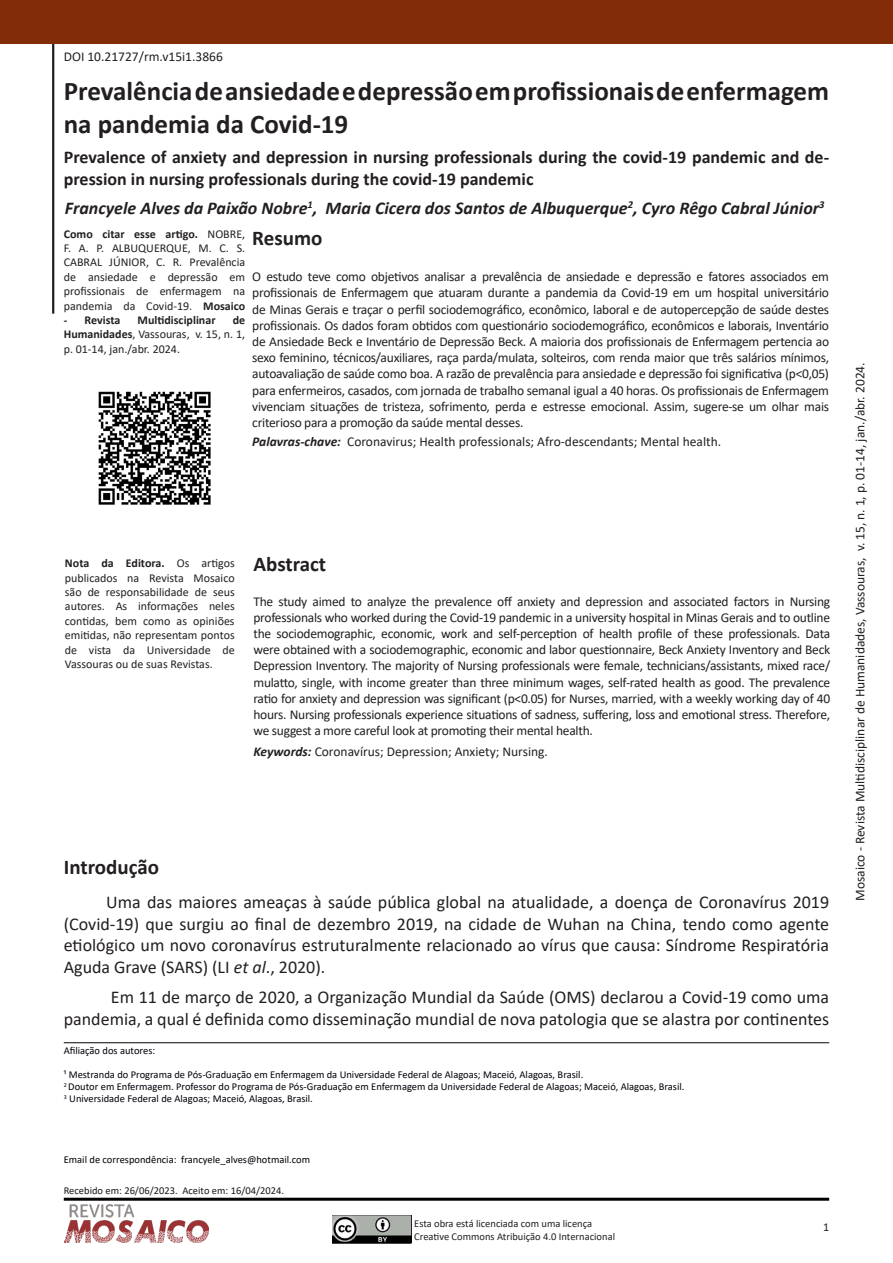
<style>
.page{position:relative;width:893px;height:1263px;background:#fff}
.page>*{position:absolute;margin:0;border:0;box-sizing:border-box;transform-origin:0 0}
.Título_principal__PT{font:700 27px/32.4px "Calibri";color:#231f20}
.RM_Subtítulos{font:700 21px "Calibri";color:#231f20}
.RM_corpo_de_texto{font:18px/21.6px "Calibri";color:#231f20;text-align:justify}
.Título_principal__EN{font:700 18px/21.6px "Calibri";color:#231f20}
.Autores{font:italic 700 18px "Calibri";color:#231f20}
.resumo_e_abstract{font:13.5px/16.2px "Calibri";color:#231f20;text-align:justify}
.Como_citar_artigo{font:12px/14.4px "Calibri";color:#231f20;text-align:justify}
.Como_citar_artigo-2{font:700 12px "Calibri";color:#231f20}
.Histórico_autor{font:10.5px "Calibri";color:#00000a}
.Título_principal__PT-2{font:10.5px "Calibri";color:#231f20}
.t1{font:10.5px "Calibri";color:#1a171b}
.s1{font-weight:700}
.s2{font-weight:700;font-style:italic}
.s3{color:#fff}
.s4{font-style:italic}
</style>
<div class="page">
<hr style="left:64px;top:1198px;width:765px;height:3px;background:#000">
<hr style="left:52px;top:43px;width:2px;height:271px;background:#231f20">
<div style="left:0;top:0;width:893px;height:43px;background:#832d08"></div>
<img style="left:64px;top:1205px;width:145px;height:38px">
<hr style="left:64px;top:1042px;width:765px;height:1px;background:#231f20">
<img style="left:333px;top:1215px;width:79px;height:28px">
<img style="left:98px;top:391px;width:113px;height:114px">
<p class="resumo_e_abstract" style="left:64px;top:48px;width:161px">DOI 10.21727/rm.v15i1.3866</p>
<p class="Título_principal__PT" style="left:64px;top:75px;width:767px">Prevalência de ansiedade e depressão em profissionais de enfermagem na pandemia da Covid-19</p>
<p class="Título_principal__EN" style="left:64px;top:146px;width:767px">Prevalence of anxiety and depression in nursing professionals during the covid-19 pandemic and de&shy;pression in nursing professionals during the covid-19 pandemic</p>
<p class="Autores" style="left:65px;top:195px;width:761px">Francyele Alves da Paixão Nobre<sup>1</sup>, Maria Cicera dos Santos de Albuquerque<sup>2</sup>, Cyro Rêgo Cabral Júnior<sup>3</sup></p>
<p class="Como_citar_artigo" style="left:64px;top:226px;width:183px"><span class="s1">Como citar esse artigo.</span> NOBRE, F. A. P. ALBUQUERQUE, M. C. S.<br>CABRAL JÚNIOR, C. R. Prevalência de ansiedade e depressão em profissionais de enfermagem na pandemia da Covid-19. <span class="s1">Mosaico</span></p>
<p class="Como_citar_artigo-2" style="left:64px;top:311px;width:58px">- Revista</p>
<p class="Como_citar_artigo-2" style="left:138px;top:311px;width:80px">Multidisciplinar</p>
<p class="RM_Subtítulos" style="left:252px;top:223px;width:72px">Resumo</p>
<p class="resumo_e_abstract" style="left:252px;top:268px;width:578px">O estudo teve como objetivos analisar a prevalência de ansiedade e depressão e fatores associados em profissionais de Enfermagem que atuaram durante a pandemia da Covid-19 em um hospital universitário de Minas Gerais e traçar o perfil sociodemográfico, econômico, laboral e de autopercepção de saúde destes profissionais. Os dados foram obtidos com questionário sociodemográfico, econômicos e laborais, Inventário de Ansiedade Beck e Inventário de Depressão Beck. A maioria dos profissionais de Enfermagem pertencia ao sexo feminino, técnicos/auxiliares, raça parda/mulata, solteiros, com renda maior que três salários mínimos, autoavaliação de saúde como boa. A razão de prevalência para ansiedade e depressão foi significativa (p&lt;0,05) para enfermeiros, casados, com jornada de trabalho semanal igual a 40 horas. Os profissionais de Enfermagem vivenciam situações de tristeza, sofrimento, perda e estresse emocional. Assim, sugere-se um olhar mais criterioso para a promoção da saúde mental desses.</p>
<p class="resumo_e_abstract" style="left:252px;top:433px;width:470px"><span class="s2">Palavras-chave:</span> Coronavirus; Health professionals; Afro-descendants; Mental health.</p>
<p class="Como_citar_artigo" style="left:64px;top:312px;width:183px;text-indent:169px"><span class="s1">de Humanidades</span>, Vassouras, v. 15, n. 1, p. 01-14, jan./abr. <span class="s3">2024.</span></p>
<p class="Como_citar_artigo" style="left:65px;top:556px;width:171px"><span class="s1">Nota da Editora.</span> Os artigos publicados na Revista Mosaico são de responsabilidade de seus autores. As informações neles contidas, bem como as opiniões emitidas, não representam pontos de vista da Universidade de Vassouras ou de suas Revistas.</p>
<p class="RM_Subtítulos" style="left:253px;top:549px;width:74px">Abstract</p>
<p class="resumo_e_abstract" style="left:253px;top:593px;width:578px">The study aimed to analyze the prevalence off anxiety and depression and associated factors in Nursing professionals who worked during the Covid-19 pandemic in a university hospital in Minas Gerais and to outline the sociodemographic, economic, work and self-perception of health profile of these professionals. Data were obtained with a sociodemographic, economic and labor questionnaire, Beck Anxiety Inventory and Beck Depression Inventory. The majority of Nursing professionals were female, technicians/assistants, mixed race/ mulatto, single, with income greater than three minimum wages, self-rated health as good. The prevalence ratio for anxiety and depression was significant (p&lt;0.05) for Nurses, married, with a weekly working day of 40 hours. Nursing professionals experience situations of sadness, suffering, loss and emotional stress. Therefore, we suggest a more careful look at promoting their mental health.</p>
<p class="resumo_e_abstract" style="left:253px;top:743px;width:296px"><span class="s2">Keywords:</span> Coronavírus; Depression; Anxiety; Nursing.</p>
<p class="RM_Subtítulos" style="left:64px;top:852px;width:97px">Introdução</p>
<p class="RM_corpo_de_texto" style="left:64px;top:891px;width:767px;text-indent:43px">Uma das maiores ameaças à saúde pública global na atualidade, a doença de Coronavírus 2019 (Covid-19) que surgiu ao final de dezembro 2019, na cidade de Wuhan na China, tendo como agente etiológico um novo coronavírus estruturalmente relacionado ao vírus que causa: Síndrome Respiratória Aguda Grave (SARS) (LI <span class="s4">et al</span>., 2020).</p>
<p class="RM_corpo_de_texto" style="left:64px;top:986px;width:767px;text-align:right">Em 11 de março de 2020, a Organização Mundial da Saúde (OMS) declarou a Covid-19 como uma pandemia, a qual é definida como disseminação mundial de nova patologia que se alastra por continentes</p>
<p class="Histórico_autor" style="left:64px;top:1043px;width:93px">Afiliação dos autores:</p>
<p class="Histórico_autor" style="left:64px;top:1067px;width:521px">¹ Mestranda do Programa de Pós-Graduação em Enfermagem da Universidade Federal de Alagoas; Maceió, Alagoas, Brasil.</p>
<p class="Histórico_autor" style="left:64px;top:1079px;width:622px"><sup>2</sup> Doutor em Enfermagem. Professor do Programa de Pós-Graduação em Enfermagem da Universidade Federal de Alagoas; Maceió, Alagoas, Brasil.</p>
<p class="Histórico_autor" style="left:64px;top:1091px;width:251px"><sup>3</sup> Universidade Federal de Alagoas; Maceió, Alagoas, Brasil.</p>
<p class="Histórico_autor" style="left:64px;top:1152px;width:248px">Email de correspondência: francyele_alves@hotmail.com</p>
<p class="t1" style="left:64px;top:1183px;width:222px">Recebido em: 26/06/2023. Aceito em: 16/04/2024.</p>
<p class="Título_principal__PT-2" style="left:414px;top:1216px;width:179px">Esta obra está licenciada com uma licença</p>
<p class="Título_principal__PT-2" style="left:414px;top:1229px;width:202px">Creative Commons Atribuição 4.0 Internacional</p>
<p class="Como_citar_artigo" style="left:823px;top:1219px;width:8px">1</p>
<p class="resumo_e_abstract" style="left:852px;top:901px;width:540px;rotate:-90deg">Mosaico - Revista Multidisciplinar de Humanidades, Vassouras, v. 15, n. 1, p. 01-14, jan./abr. <span class="s3">2024.</span></p>
</div>
